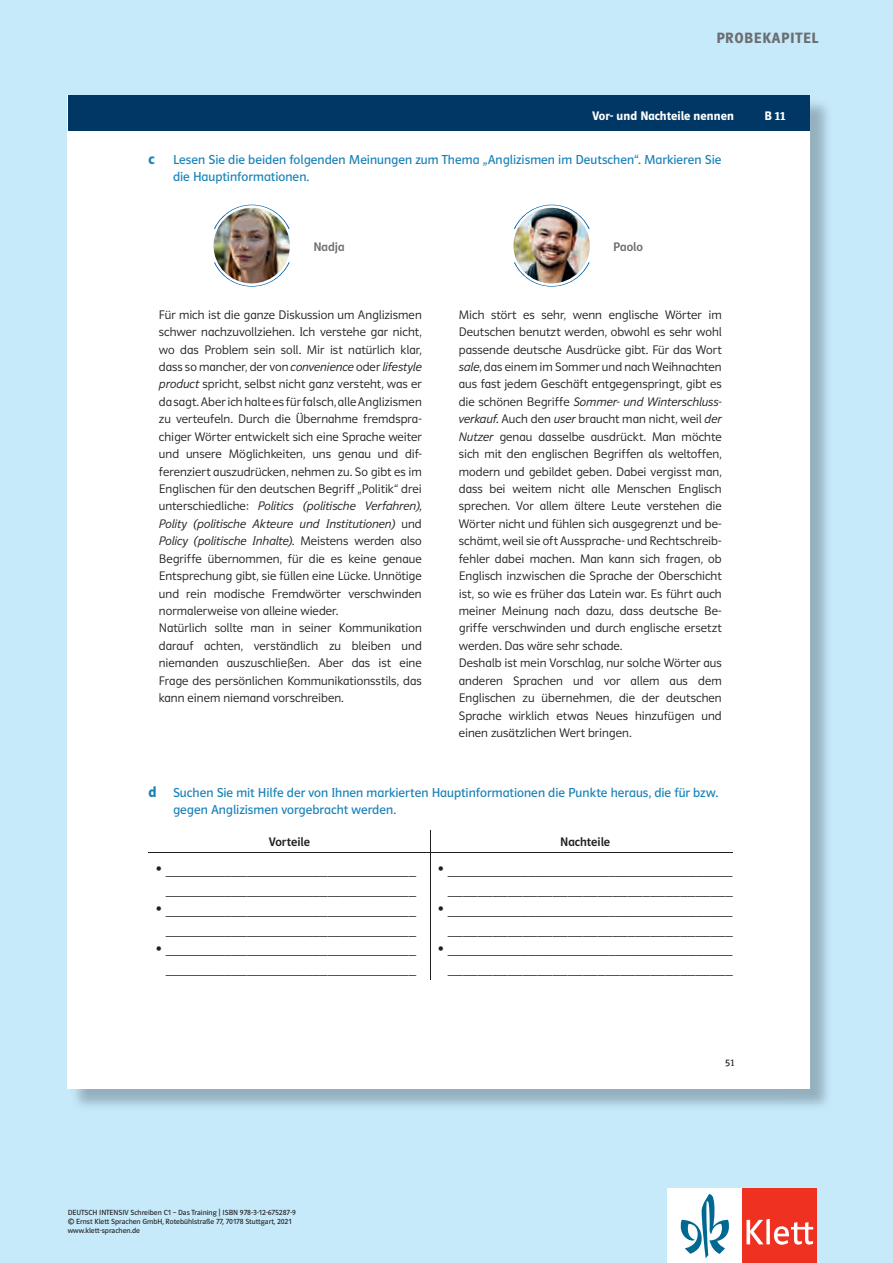
<style>
.page{position:relative;width:893px;height:1263px;background:#c6eafa}
.page>*{position:absolute;margin:0;border:0;box-sizing:border-box;transform-origin:0 0}
.t1{font:15px/20px "Minion Pro";color:#231f20;text-align:right}
.t2{font:600 15px "Polo CEF";letter-spacing:.04em;color:#6c6d70}
.t3{font:13.05px/16.8px "Polo Basis TB Buch";color:#1781b7}
.t4{font:12.45px/17.4px "Polo Basis TB Leicht";letter-spacing:.005em;color:#231f20;text-align:justify}
.t5{font:12.45px/17.4px "Polo Basis TB Leicht Kursiv";letter-spacing:-.005em;color:#231f20;text-align:justify}
.t6{font:12.45px "Polo Basis TB Hfett";color:#fff}
.t7{font:12.45px "Polo Basis TB Krftg";color:#231f20}
.t8{font:12.45px "Polo Basis TB Krftg";letter-spacing:.005em;color:#6c6d70}
.t9{font:9.9px "Polo Basis TB Buch";color:#231f20}
.t10{font:7.5px/9px "Polo CEF";color:#231f20}
.s1{font-family:"Polo Basis TB Hfett";font-size:15px}
.s2{font-family:"Polo Basis TB Leicht Kursiv"}
.s3{font-family:"Polo Basis TB Leicht"}
</style>
<div class="page">
<div style="left:668px;top:1188px;width:74px;height:75px;background:#fff"></div>
<div style="left:742px;top:1188px;width:74px;height:75px;background:#ef3122"></div>
<svg style="left:746px;top:1219px;width:67px;height:26px"></svg>
<svg style="left:681px;top:1194px;width:48px;height:64px"></svg>
<div style="left:68px;top:95px;width:742px;height:994px;background:#fff"></div>
<div style="left:71px;top:95px;width:739px;height:36px;background:#003764"></div>
<hr style="left:68px;top:95px;width:3px;height:36px;background:#003764">
<svg style="left:213px;top:205px;width:77px;height:82px"></svg>
<img style="left:214px;top:208px;width:76px;height:75px;border-radius:38px">
<svg style="left:514px;top:205px;width:76px;height:82px"></svg>
<img style="left:513px;top:208px;width:77px;height:75px;border-radius:38px">
<svg style="left:430px;top:830px;width:1px;height:22px"></svg>
<hr style="left:148px;top:852px;width:282px;height:1px;background:#231f20">
<hr style="left:430px;top:852px;width:303px;height:1px;background:#231f20">
<hr style="left:430px;top:853px;width:1px;height:126px;background:#231f20">
<p class="t2" style="left:716px;top:29px;width:104px">PROBEKAPITEL</p>
<p class="t6" style="left:592px;top:109px;width:143px">Vor- und Nachteile nennen</p>
<p class="t6" style="left:764px;top:109px;width:22px">B 11</p>
<p class="t3" style="left:173px;top:151px;width:550px;text-indent:-25px"><span class="s1">c</span> Lesen Sie die beiden folgenden Meinungen zum Thema „Anglizismen im Deutschen“. Markieren Sie die Hauptinformationen.</p>
<p class="t8" style="left:313px;top:240px;width:32px">Nadja</p>
<p class="t4" style="left:159px;top:306px;width:264px">Für mich ist die ganze Diskussion um Anglizismen schwer nachzuvollziehen. Ich verstehe gar nicht, wo das Problem sein soll. Mir ist natürlich klar, dass so mancher, der von <span class="s2">convenience</span> oder <span class="s2">lifestyle product</span> spricht, selbst nicht ganz versteht, was er da sagt. Aber ich halte es für falsch, alle Anglizismen zu verteufeln. Durch die Übernahme fremdspra&shy;chiger Wörter entwickelt sich eine Sprache weiter und unsere Möglichkeiten, uns genau und dif&shy;ferenziert auszudrücken, nehmen zu. So gibt es im Englischen für den deutschen Begriff „Politik“ drei</p>
<p class="t5" style="left:159px;top:498px;width:264px"><span class="s3">unterschiedliche:</span> Politics (politische Verfahren), Polity (politische Akteure und Institutionen) <span class="s3">und </span>Policy (politische Inhalte)<span class="s3">. Meistens werden also</span></p>
<p class="t4" style="left:159px;top:550px;width:264px;text-align:left">Begriffe übernommen, für die es keine genaue Entsprechung gibt, sie füllen eine Lücke. Unnötige und rein modische Fremdwörter verschwinden normalerweise von alleine wieder.<br>Natürlich sollte man in seiner Kommunikation darauf achten, verständlich zu bleiben und niemanden auszuschließen. Aber das ist eine Frage des persönlichen Kommunikationsstils, das kann einem niemand vorschreiben.</p>
<p class="t8" style="left:613px;top:240px;width:31px">Paolo</p>
<p class="t4" style="left:459px;top:306px;width:264px">Mich stört es sehr, wenn englische Wörter im Deutschen benutzt werden, obwohl es sehr wohl passende deutsche Ausdrücke gibt. Für das Wort <span class="s2">sale</span>, das einem im Sommer und nach Weihnachten aus fast jedem Geschäft entgegenspringt, gibt es</p>
<p class="t5" style="left:459px;top:393px;width:264px"><span class="s3">die schönen Begriffe</span> Sommer- und Winterschluss-</p>
<p class="t4" style="left:459px;top:410px;width:264px;text-align:left"><span class="s2">verkauf.</span> Auch den <span class="s2">user</span> braucht man nicht, weil <span class="s2">der Nutzer</span> genau dasselbe ausdrückt. Man möchte sich mit den englischen Begriffen als weltoffen, modern und gebildet geben. Dabei vergisst man, dass bei weitem nicht alle Menschen Englisch sprechen. Vor allem ältere Leute verstehen die Wörter nicht und fühlen sich ausgegrenzt und be&shy;schämt, weil sie oft Aussprache- und Rechtschreib&shy;fehler dabei machen. Man kann sich fragen, ob Englisch inzwischen die Sprache der Oberschicht ist, so wie es früher das Latein war. Es führt auch meiner Meinung nach dazu, dass deutsche Be&shy;griffe verschwinden und durch englische ersetzt werden. Das wäre sehr schade.<br>Deshalb ist mein Vorschlag, nur solche Wörter aus anderen Sprachen und vor allem aus dem Englischen zu übernehmen, die der deutschen Sprache wirklich etwas Neues hinzufügen und einen zusätzlichen Wert bringen.</p>
<p class="t3" style="left:173px;top:785px;width:546px;text-indent:-25px"><span class="s1">d</span> Suchen Sie mit Hilfe der von Ihnen markierten Hauptinformationen die Punkte heraus, die für bzw. gegen Anglizismen vorgebracht werden.</p>
<p class="t7" style="left:269px;top:835px;width:43px">Vorteile</p>
<p class="t7" style="left:560px;top:835px;width:52px">Nachteile</p>
<p class="t1" style="left:155px;top:860px;width:262px">• __________________________________ __________________________________</p>
<p class="t1" style="left:155px;top:900px;width:262px">• __________________________________ __________________________________</p>
<p class="t1" style="left:155px;top:940px;width:262px">• __________________________________ __________________________________</p>
<p class="t1" style="left:437px;top:860px;width:297px">• _______________________________________ ______________________________________</p>
<p class="t1" style="left:437px;top:900px;width:297px">• _______________________________________ ______________________________________</p>
<p class="t1" style="left:437px;top:940px;width:297px">• _______________________________________ ______________________________________</p>
<p class="t10" style="left:68px;top:1208px;width:230px">DEUTSCH INTENSIV Schreiben C1 – Das Training ⏐ ISBN 978-3-12-675287-9 © Ernst Klett Sprachen GmbH, Rotebühlstraße 77, 70178 Stuttgart, 2021 www.klett-sprachen.de</p>
<p class="t9" style="left:725px;top:1057px;width:10px">51</p>
</div>
